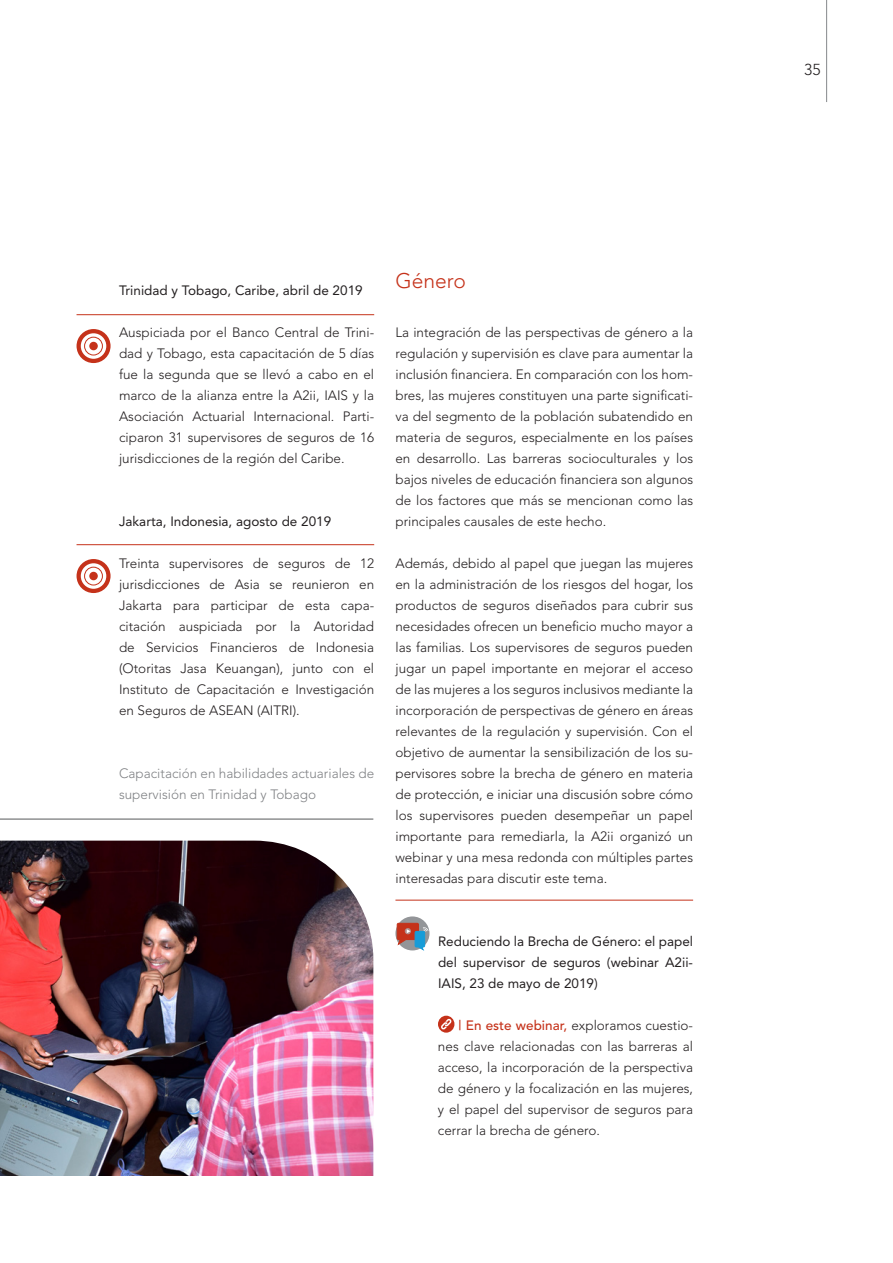
<style>
.page{position:relative;width:893px;height:1263px;background:#fff}
.page>*{position:absolute;margin:0;border:0;box-sizing:border-box;transform-origin:0 0}
.Heading_3{font:300 21px "Avenir";color:#c5321a}
.t1{font:300 15.75px "Avenir";color:#231f20}
.Normal_eingerückt{font:300 13.5px/21px "Avenir";color:#231f20;text-align:justify}
.Normal_eingerückt-2{font:13.5px/21px "Avenir";color:#231f20;text-align:justify}
.Normal_eingerückt-3{font:300 13.5px/21px "Avenir";color:#808285}
.s1{font-weight:500;color:#c5321a}
</style>
<div class="page">
<hr style="left:826px;top:0;width:1px;height:102px;background:#939598">
<svg style="left:438px;top:1016px;width:16px;height:17px"></svg>
<hr style="left:77px;top:314px;width:297px;height:1px;background:#c5321a">
<svg style="left:77px;top:329px;width:34px;height:34px"></svg>
<svg style="left:81px;top:333px;width:25px;height:26px"></svg>
<div style="left:89px;top:342px;width:9px;height:8px;background:#c5321a;border-radius:50%"></div>
<div style="left:84px;top:337px;width:19px;height:18px;border:1px solid #c5321a;border-radius:50%"></div>
<hr style="left:77px;top:544px;width:297px;height:1px;background:#c5321a">
<svg style="left:77px;top:559px;width:34px;height:34px"></svg>
<svg style="left:81px;top:563px;width:25px;height:26px"></svg>
<div style="left:89px;top:572px;width:9px;height:8px;background:#c5321a;border-radius:50%"></div>
<div style="left:84px;top:567px;width:19px;height:18px;border:1px solid #c5321a;border-radius:50%"></div>
<svg style="left:395px;top:916px;width:34px;height:34px"></svg>
<svg style="left:397px;top:923px;width:31px;height:27px"></svg>
<hr style="left:395px;top:900px;width:298px;height:1px;background:#c5321a">
<img style="left:0;top:841px;width:373px;height:335px">
<hr style="left:0;top:819px;width:373px;height:1px;background:#57585a">
<p class="Normal_eingerückt-2" style="left:119px;top:279px;width:245px">Trinidad y Tobago, Caribe, abril de 2019</p>
<p class="Normal_eingerückt" style="left:119px;top:321px;width:257px">Auspiciada por el Banco Central de Trini&shy;dad y Tobago, esta capacitación de 5 días fue la segunda que se llevó a cabo en el marco de la alianza entre la A2ii, IAIS y la Asociación Actuarial Internacional. Parti&shy;ciparon 31 supervisores de seguros de 16 jurisdicciones de la región del Caribe.</p>
<p class="Normal_eingerückt-2" style="left:119px;top:510px;width:214px">Jakarta, Indonesia, agosto de 2019</p>
<p class="Normal_eingerückt" style="left:119px;top:552px;width:257px">Treinta supervisores de seguros de 12 jurisdicciones de Asia se reunieron en Jakarta para participar de esta capa&shy;citación auspiciada por la Autoridad de Servicios Financieros de Indonesia (Otoritas Jasa Keuangan), junto con el Instituto de Capacitación e Investigación en Seguros de ASEAN (AITRI).</p>
<p class="Normal_eingerückt-3" style="left:119px;top:762px;width:257px">Capacitación en habilidades actuariales de supervisión en Trinidad y Tobago</p>
<p class="Heading_3" style="left:395px;top:269px;width:72px">Género</p>
<p class="Normal_eingerückt" style="left:395px;top:321px;width:299px">La integración de las perspectivas de género a la regulación y supervisión es clave para aumentar la inclusión financiera. En comparación con los hom&shy;bres, las mujeres constituyen una parte significati&shy;va del segmento de la población subatendido en materia de seguros, especialmente en los países en desarrollo. Las barreras socioculturales y los bajos niveles de educación financiera son algunos de los factores que más se mencionan como las principales causales de este hecho.</p>
<p class="Normal_eingerückt" style="left:395px;top:552px;width:299px">Además, debido al papel que juegan las mujeres en la administración de los riesgos del hogar, los productos de seguros diseñados para cubrir sus necesidades ofrecen un beneficio mucho mayor a las familias. Los supervisores de seguros pueden jugar un papel importante en mejorar el acceso de las mujeres a los seguros inclusivos mediante la incorporación de perspectivas de género en áreas relevantes de la regulación y supervisión. Con el objetivo de aumentar la sensibilización de los su&shy;pervisores sobre la brecha de género en materia de protección, e iniciar una discusión sobre cómo los supervisores pueden desempeñar un papel importante para remediarla, la A2ii organizó un webinar y una mesa redonda con múltiples partes interesadas para discutir este tema.</p>
<p class="Normal_eingerückt-2" style="left:438px;top:931px;width:257px">Reduciendo la Brecha de Género: el papel del supervisor de seguros (webinar A2ii-IAIS, 23 de mayo de 2019)</p>
<p class="Normal_eingerückt" style="left:438px;top:1014px;width:257px;text-indent:21px"><span class="s1">| En este webinar,</span> exploramos cuestio&shy;nes clave relacionadas con las barreras al acceso, la incorporación de la perspectiva de género y la focalización en las mujeres, y el papel del supervisor de seguros para cerrar la brecha de género.</p>
<p class="t1" style="left:804px;top:60px;width:18px">35</p>
</div>
